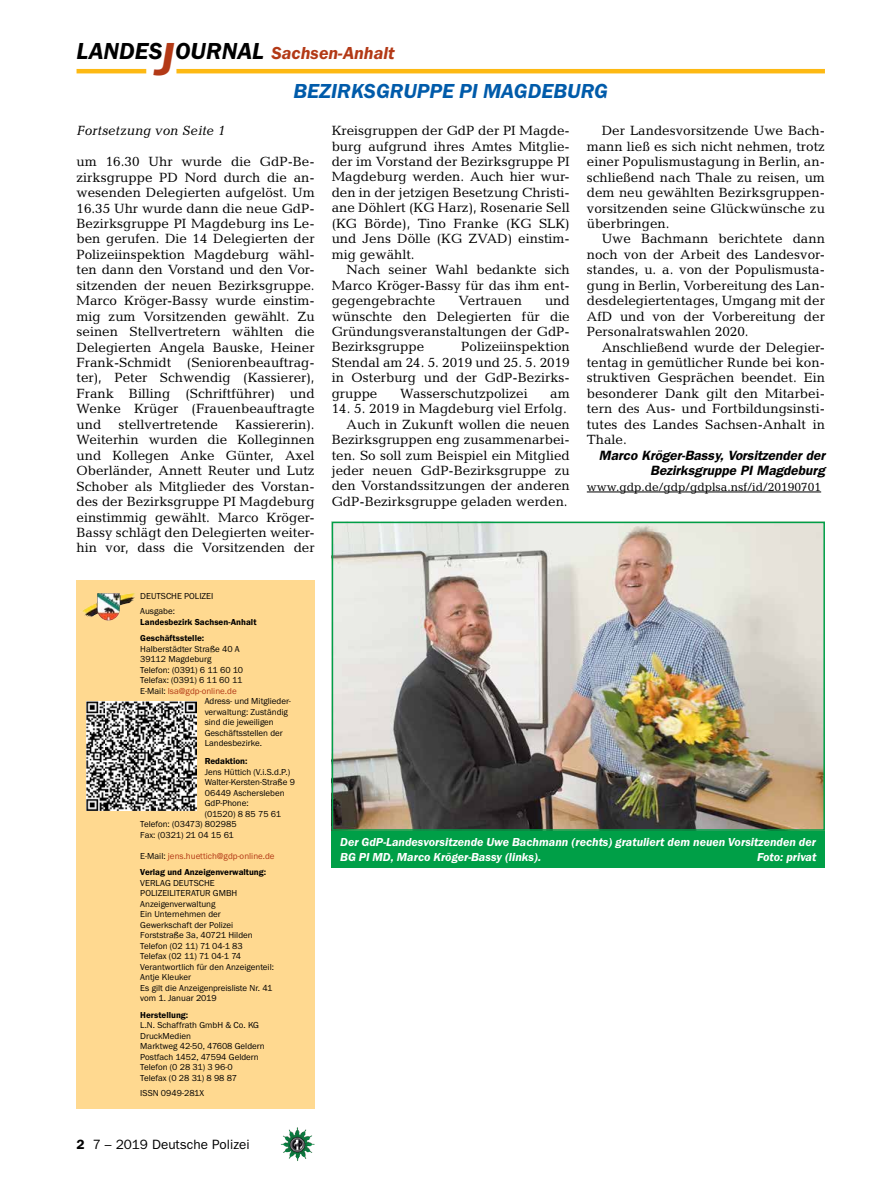
<style>
.page{position:relative;width:893px;height:1191px;background:#fff}
.page>*{position:absolute;margin:0;border:0;box-sizing:border-box;transform-origin:0 0}
.t1{font:italic 600 21px "Franklin Gothic Itc T";color:#005baa}
.t2{font:italic 600 18px "Franklin Gothic Itc T";color:#b33916}
.t3{font:13.5px/15.5px "Candida";color:#000;text-align:justify}
.t4{font:italic 600 13.5px/15.5px "Franklin Gothic";color:#000;text-align:right}
.t5{font:13.5px "Franklin Gothic";color:#000}
.t6{font:italic 13.5px "Candida";color:#000}
.t7{font:italic 600 12px/15px "Franklin Gothic Itc T";color:#fff}
.t8{font:12px "Candida";color:#000}
.t9{font:9px/10.5px "Franklin Gothic Itc T";color:#000}
.t10{font:600 9px/16.5px "Franklin Gothic Itc T";color:#000}
.t11{font:9px "Franklin Gothic Itc T";color:#b33916}
.s1{font-size:24px;color:#000}
.s2{font-size:48px}
.s3{color:#000}
.s4{font-weight:400}
.s5{font-weight:400;color:#b33916}
.s6{font-weight:600}
</style>
<div class="page">
<hr style="left:77px;top:69px;width:69px;height:4px;background:#fdb913">
<hr style="left:176px;top:69px;width:649px;height:4px;background:#fdb913">
<img style="left:281px;top:1128px;width:16px;height:24px">
<div style="left:77px;top:580px;width:238px;height:529px;background:#ffd990"></div>
<img style="left:82px;top:593px;width:53px;height:19px">
<img style="left:87px;top:701px;width:109px;height:110px">
<img style="left:335px;top:524px;width:487px;height:303px">
<div style="left:332px;top:521px;width:493px;height:309px;border:2px solid #009f47"></div>
<div style="left:332px;top:830px;width:493px;height:37px;background:#009f47"></div>
<hr style="left:587px;top:491px;width:234px;height:1px;background:#000">
<h2 class="t2" style="left:77px;top:42px;width:320px"><span class="s1">LANDES</span><span class="s2">J</span><span class="s1">OURNAL</span> Sachsen-Anhalt</h2>
<h1 class="t1" style="left:293px;top:79px;width:249px">Bezirksgru ppe PI Magdebur</h1>
<h1 class="t1" style="left:594px;top:79px;width:15px">g</h1>
<p class="t6" style="left:77px;top:123px;width:150px">Fortsetzung von Seite 1</p>
<p class="t3" style="left:77px;top:154px;width:240px">um 16.30 Uhr wurde die GdP-Be&shy;zirksgruppe PD Nord durch die an&shy;wesenden Delegierten aufgelöst. Um 16.35 Uhr wurde dann die neue GdP-Bezirksgruppe PI Magdeburg ins Le&shy;ben gerufen. Die 14 Delegierten der Polizeiinspektion Magdeburg wähl&shy;ten dann den Vorstand und den Vor&shy;sitzenden der neuen Bezirksgruppe.<br>Marco Kröger-Bassy wurde einstim&shy;mig zum Vorsitzenden gewählt. Zu seinen Stellvertretern wählten die Delegierten Angela Bauske, Heiner Frank-Schmidt (Seniorenbeauftrag&shy;ter), Peter Schwendig (Kassierer), Frank Billing (Schriftführer) und Wenke Krüger (Frauenbeauftragte und</p>
<p class="t3" style="left:119px;top:416px;width:101px">stellvertretende</p>
<p class="t3" style="left:77px;top:416px;width:240px;text-indent:159px">Kassiererin).<br>Weiterhin wurden die Kolleginnen und Kollegen Anke Günter, Axel Oberländer, Annett Reuter und Lutz Schober als Mitglieder des Vorstan&shy;des der Bezirksgruppe PI Magdeburg einstimmig gewählt. Marco Kröger-Bassy schlägt den Delegierten weiter&shy;hin vor, dass die Vorsitzenden der</p>
<p class="t9" style="left:140px;top:589px;width:75px;line-height:14.7px">DEUTSCHE POLIZEI<br>Ausgabe:</p>
<p class="t10" style="left:140px;top:613px;width:118px">Landesbezirk Sachsen-Anhalt<br>Geschäftsstelle:</p>
<p class="t9" style="left:140px;top:643px;width:101px">Halberstädter Straße 40 A</p>
<p class="t9" style="left:140px;top:653px;width:73px">39112 Magdeburg</p>
<p class="t9" style="left:140px;top:664px;width:104px">Telefon: (0391) 6 11 60 10</p>
<p class="t9" style="left:140px;top:674px;width:104px">Telefax: (0391) 6 11 60 11</p>
<p class="t11" style="left:140px;top:685px;width:98px"><span class="s3">E-Mail:</span> lsa@gdp-online.de</p>
<p class="t9" style="left:205px;top:695px;width:88px">Adress- und Mitglieder-</p>
<p class="t9" style="left:205px;top:706px;width:85px">verwaltung: Zuständig</p>
<p class="t9" style="left:205px;top:716px;width:71px">sind die jeweiligen</p>
<p class="t9" style="left:205px;top:727px;width:80px">Geschäftsstellen der</p>
<p class="t9" style="left:205px;top:737px;width:59px">Landesbezirke.</p>
<p class="t10" style="left:205px;top:752px;width:44px">Redaktion:</p>
<p class="t9" style="left:205px;top:766px;width:87px">Jens Hüttich (V.i.S.d.P.)</p>
<p class="t9" style="left:205px;top:776px;width:92px">Walter-Kersten-Straße 9</p>
<p class="t9" style="left:205px;top:787px;width:81px">06449 Aschersleben</p>
<p class="t9" style="left:205px;top:797px;width:46px">GdP-Phone:</p>
<p class="t9" style="left:205px;top:808px;width:78px">(01520) 8 85 75 61</p>
<p class="t9" style="left:140px;top:818px;width:98px">Telefon: (03473) 802985</p>
<p class="t9" style="left:140px;top:829px;width:95px">Fax: (0321) 21 04 15 61</p>
<p class="t10" style="left:140px;top:847px;width:136px"><span class="s4">E-Mail:</span> <span class="s5">jens.huettich@gdp-online.de<br></span>Verlag und Anzeigenverwaltung:</p>
<p class="t9" style="left:140px;top:877px;width:135px">VERLAG DEUTSCHE<br>POLIZEILITERATUR GMBH<br>Anzeigenverwaltung<br>Ein Unternehmen der<br>Gewerkschaft der Polizei<br>Forststraße 3a, 40721 Hilden<br>Telefon (02 11) 71 04-1 83<br>Telefax (02 11) 71 04-1 74<br>Verantwortlich für den Anzeigenteil:<br>Antje Kleuker<br>Es gilt die Anzeigenpreisliste Nr. 41 vom 1. Januar 2019</p>
<p class="t10" style="left:140px;top:1006px;width:50px">Herstellung:</p>
<p class="t9" style="left:140px;top:1019px;width:126px">L.N. Schaffrath GmbH &amp; Co. KG<br>DruckMedien<br>Marktweg 42-50, 47608 Geldern<br>Postfach 1452, 47594 Geldern<br>Telefon (0 28 31) 3 96-0<br>Telefax (0 28 31) 8 98 87</p>
<p class="t9" style="left:140px;top:1087px;width:65px">ISSN 0949-281X</p>
<p class="t3" style="left:332px;top:123px;width:240px">Kreisgruppen der GdP der PI Magde&shy;burg aufgrund ihres Amtes Mitglie&shy;der im Vorstand der Bezirksgruppe PI Magdeburg werden. Auch hier wur&shy;den in der jetzigen Besetzung Christi&shy;ane Döhlert (KG Harz), Rosenarie Sell (KG Börde), Tino Franke (KG SLK) und Jens Dölle (KG ZVAD) einstim&shy;mig gewählt.</p>
<p class="t3" style="left:332px;top:262px;width:240px;text-indent:15px">Nach seiner Wahl bedankte sich Marco Kröger-Bassy für das ihm ent&shy;gegengebrachte</p>
<p class="t3" style="left:332px;top:293px;width:240px;text-indent:213px">und wünschte den Delegierten für die Gründungsveranstaltungen der GdP-Bezirksgruppe</p>
<p class="t3" style="left:458px;top:293px;width:65px">Vertrauen</p>
<p class="t3" style="left:332px;top:339px;width:240px;text-indent:130px">Polizeiinspektion Stendal am 24. 5. 2019 und 25. 5. 2019 in Osterburg und der GdP-Bezirks&shy;gruppe</p>
<p class="t3" style="left:400px;top:385px;width:129px">Wasserschutzpolizei</p>
<p class="t3" style="left:550px;top:385px;width:21px">am</p>
<p class="t3" style="left:332px;top:401px;width:240px;text-align:right">14. 5. 2019 in Magdeburg viel Erfolg.<br>Auch in Zukunft wollen die neuen Bezirksgruppen eng zusammenarbei&shy;ten. So soll zum Beispiel ein Mitglied jeder neuen GdP-Bezirksgruppe zu den Vorstandssitzungen der anderen GdP-Bezirksgruppe geladen werden.</p>
<p class="t3" style="left:587px;top:123px;width:240px;text-indent:15px">Der Landesvorsitzende Uwe Bach&shy;mann ließ es sich nicht nehmen, trotz einer Populismustagung in Berlin, an&shy;schließend nach Thale zu reisen, um dem neu gewählten Bezirksgruppen&shy;vorsitzenden seine Glückwünsche zu überbringen.</p>
<p class="t3" style="left:587px;top:231px;width:240px;text-indent:15px">Uwe Bachmann berichtete dann noch von der Arbeit des Landesvor&shy;standes, u. a. von der Populismusta&shy;gung in Berlin, Vorbereitung des Lan&shy;desdelegiertentages, Umgang mit der AfD und von der Vorbereitung der Personalratswahlen 2020.</p>
<p class="t3" style="left:587px;top:339px;width:240px;text-indent:15px">Anschließend wurde der Delegier&shy;tentag in gemütlicher Runde bei kon&shy;struktiven Gesprächen beendet. Ein besonderer Dank gilt den Mitarbei&shy;tern des Aus- und Fortbildungsinsti&shy;tutes des Landes Sachsen-Anhalt in Thale.</p>
<p class="t4" style="left:599px;top:447px;width:228px">Marco Kröger-Bassy, Vorsitzender der<br>Bezirksgruppe PI Magdeburg</p>
<p class="t8" style="left:587px;top:480px;width:236px">www.gdp.de/gdp/gdplsa.nsf/id/20190701</p>
<p class="t7" style="left:340px;top:834px;width:477px">Der GdP-Landesvorsitzende Uwe Bachmann (rechts) gratuliert dem neuen Vorsitzenden der<br>BG PI MD, Marco Kröger-Bassy (links).</p>
<p class="t7" style="left:757px;top:849px;width:61px">Foto: privat</p>
<p class="t5" style="left:77px;top:1136px;width:175px"><span class="s6">2</span> 7 – 2019 Deutsche Polizei</p>
</div>
